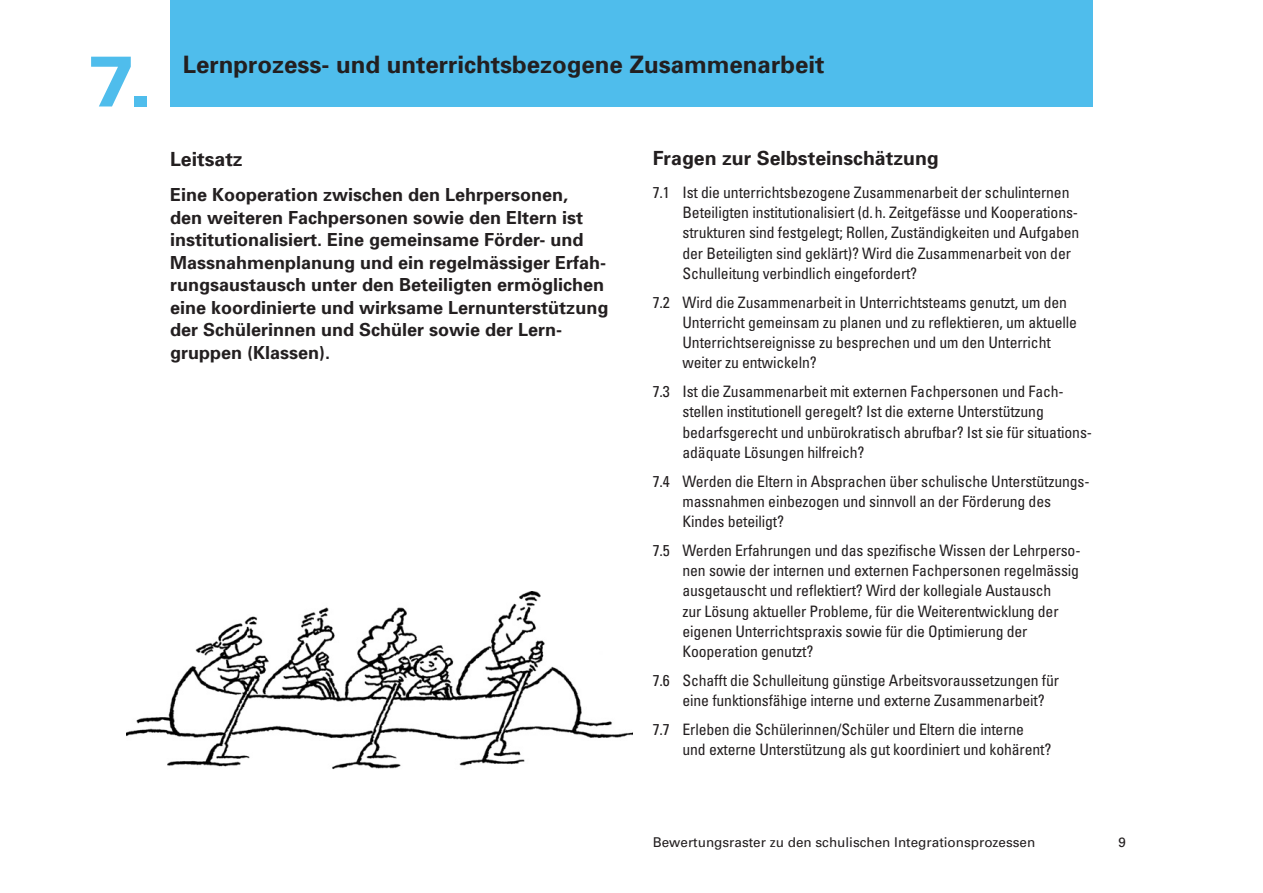
<style>
.page{position:relative;width:1263px;height:893px;background:#fff}
.page>*{position:absolute;margin:0;border:0;box-sizing:border-box;transform-origin:0 0}
.t1{font:900 72px "Univers";color:#4fbdec}
.t2{font:700 24px "Univers";color:#231f20}
.t3{font:700 19.5px "Univers";color:#231f20}
.t4{font:700 18px/22.5px "Univers";color:#231f20}
.t5{font:condensed 15.75px/20.2px "Univers";letter-spacing:-.01em;color:#231f20}
.t6{font:13.5px "Univers";color:#231f20}
</style>
<div class="page">
<div style="left:170px;top:0;width:923px;height:106px;background:#4fbdec"></div>
<img style="left:126px;top:591px;width:506px;height:179px">
<h1 class="t1" style="left:87px;top:54px;width:66px">7.</h1>
<h2 class="t2" style="left:183px;top:55px;width:643px">Lernprozess- und unterrichtsbezogene Zusammenarbeit</h2>
<p class="t3" style="left:170px;top:152px;width:74px">Leitsatz</p>
<p class="t4" style="left:170px;top:185px;width:440px">Eine Kooperation zwischen den Lehrpersonen,<br>den weiteren Fachpersonen sowie den Eltern ist institutionalisiert. Eine gemeinsame Förder- und Massnahmenplanung und ein regelmässiger Erfah&shy;rungsaustausch unter den Beteiligten ermöglichen eine koordinierte und wirksame Lernunterstützung der Schülerinnen und Schüler sowie der Lern&shy;gruppen (Klassen).</p>
<p class="t3" style="left:653px;top:151px;width:288px">Fragen zur Selbsteinschätzung</p>
<p class="t5" style="left:682px;top:183px;width:398px;text-indent:-30px">7.1 Ist die unterrichtsbezogene Zusammenarbeit der schulinternen Beteiligten institutionalisiert (d. h. Zeitgefässe und Kooperations&shy;strukturen sind festgelegt; Rollen, Zuständigkeiten und Aufgaben der Beteiligten sind geklärt)? Wird die Zusammenarbeit von der Schulleitung verbindlich eingefordert?</p>
<p class="t5" style="left:682px;top:293px;width:396px;text-indent:-30px">7.2 Wird die Zusammenarbeit in Unterrichtsteams genutzt, um den Unterricht gemeinsam zu planen und zu reflektieren, um aktuelle Unterrichtsereignisse zu besprechen und um den Unterricht weiter zu entwickeln?</p>
<p class="t5" style="left:682px;top:383px;width:411px;text-indent:-30px">7.3 Ist die Zusammenarbeit mit externen Fachpersonen und Fach&shy;stellen institutionell geregelt? Ist die externe Unterstützung bedarfsgerecht und unbürokratisch abrufbar? Ist sie für situations&shy;adäquate Lösungen hilfreich?</p>
<p class="t5" style="left:682px;top:472px;width:409px;text-indent:-30px">7.4 Werden die Eltern in Absprachen über schulische Unterstützungs&shy;massnahmen einbezogen und sinnvoll an der Förderung des<br>Kindes beteiligt?</p>
<p class="t5" style="left:682px;top:542px;width:400px;text-indent:-30px">7.5 Werden Erfahrungen und das spezifische Wissen der Lehrperso&shy;nen sowie der internen und externen Fachpersonen regelmässig ausgetauscht und reflektiert? Wird der kollegiale Austausch<br>zur Lösung aktueller Probleme, für die Weiterentwicklung der eigenen Unterrichtspraxis sowie für die Optimierung der Kooperation genutzt?</p>
<p class="t5" style="left:682px;top:672px;width:378px;text-indent:-30px">7.6 Schafft die Schulleitung günstige Arbeitsvoraussetzungen für eine funktionsfähige interne und externe Zusammenarbeit?</p>
<p class="t5" style="left:682px;top:721px;width:370px;text-indent:-30px">7.7 Erleben die Schülerinnen/Schüler und Eltern die interne<br>und externe Unterstützung als gut koordiniert und kohärent?</p>
<p class="t6" style="left:653px;top:837px;width:384px">Bewertungsraster zu den schulischen Integrationsprozessen</p>
<p class="t6" style="left:1118px;top:837px;width:9px">9</p>
</div>
